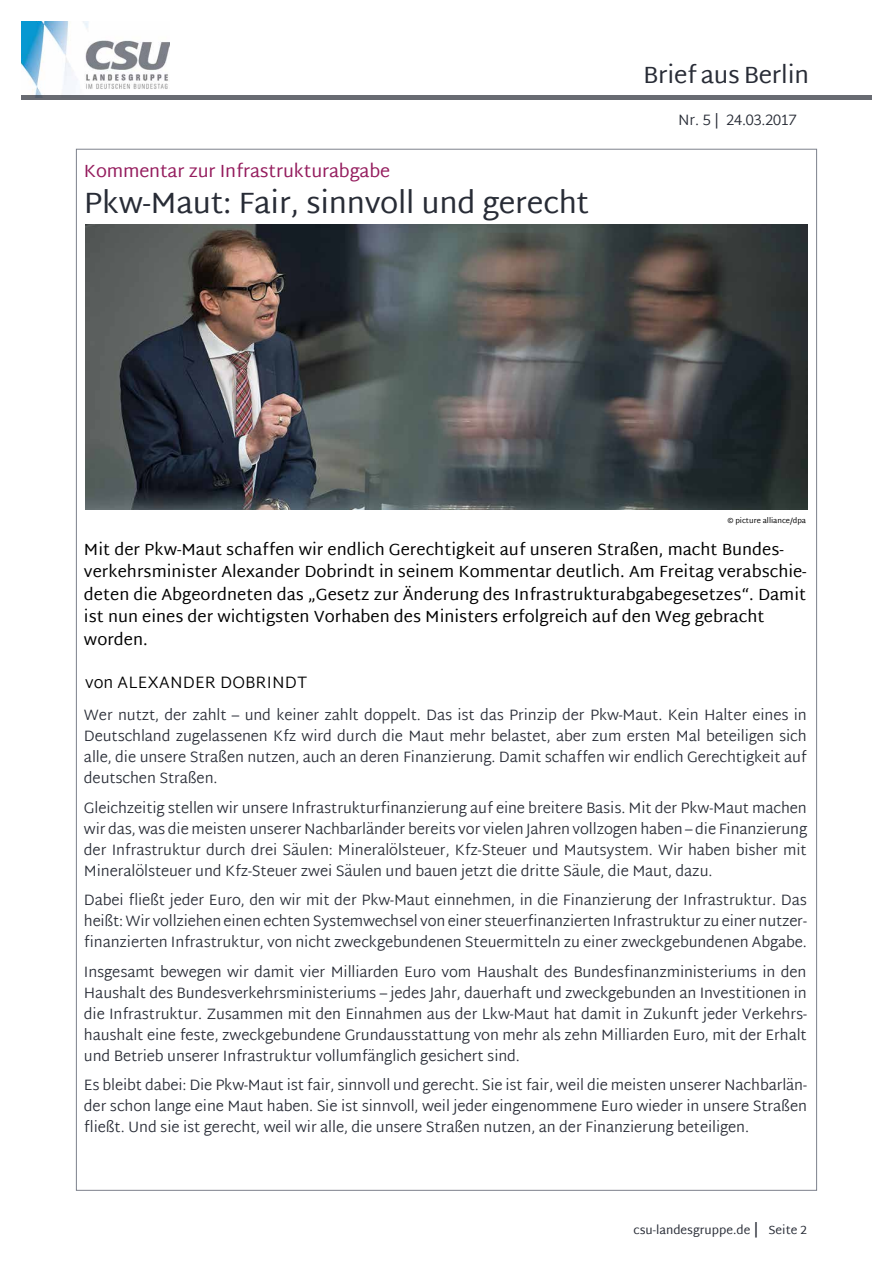
<style>
.page{position:relative;width:893px;height:1263px;background:#fff}
.page>*{position:absolute;margin:0;border:0;box-sizing:border-box;transform-origin:0 0}
._03_BaB_Ü_Fett_Artik{font:30px "Martel Sans";letter-spacing:-.01em;color:#282c36}
.t1{font:24px "Martel Sans";letter-spacing:-.01em;color:#282c36}
._03_BaB_Ü_Beere_Arti{font:18px "Martel Sans";letter-spacing:-.01em;color:#951d5e}
._03_BaB_Teaser{font:16.5px/22.5px "Martel Sans";color:#000}
._03_BaB_Teaser-2{font:300 16.5px "Martel Sans";letter-spacing:.01em;color:#000}
._04_BaB_Fließtext{font:300 15px/21px "Martel Sans";letter-spacing:-.01em;color:#282c36;text-align:justify}
._08_CSU-LG_de_Seiten{font:12px "Martel Sans";color:#282c36}
._13_BaB_Rechtevermer{font:7.5px "Martel Sans";color:#000}
.s1{font-size:15px}
</style>
<div class="page">
<img style="left:21px;top:21px;width:149px;height:75px">
<hr style="left:21px;top:96px;width:851px;height:4px;background:#686b72">
<img style="left:85px;top:225px;width:723px;height:284px">
<h2 class="t1" style="left:643px;top:61px;width:167px">Brief aus Berlin</h2>
<p class="_03_BaB_Ü_Beere_Arti" style="left:84px;top:160px;width:308px">Kommentar zur Infrastrukturabgabe</p>
<p class="_03_BaB_Ü_Fett_Artik" style="left:84px;top:185px;width:507px">Pkw-Maut: Fair, sinnvoll und gerecht</p>
<p class="_04_BaB_Fließtext" style="left:678px;top:110px;width:120px">Nr. 5 | 24.03.2017</p>
<p class="_13_BaB_Rechtevermer" style="left:727px;top:516px;width:80px">© picture alliance/dpa</p>
<p class="_03_BaB_Teaser" style="left:84px;top:538px;width:724px">Mit der Pkw-Maut schaffen wir endlich Gerechtigkeit auf unseren Straßen, macht Bundes&shy;verkehrsminister Alexander Dobrindt in seinem Kommentar deutlich. Am Freitag verabschie&shy;deten die Abgeordneten das „Gesetz zur Änderung des Infrastrukturabgabegesetzes“. Damit ist nun eines der wichtigsten Vorhaben des Ministers erfolgreich auf den Weg gebracht worden.</p>
<p class="_03_BaB_Teaser-2" style="left:85px;top:671px;width:224px">von ALEXANDER DOBRINDT</p>
<p class="_04_BaB_Fließtext" style="left:84px;top:705px;width:724px">Wer nutzt, der zahlt – und keiner zahlt doppelt. Das ist das Prinzip der Pkw-Maut. Kein Halter eines in Deutschland zugelassenen Kfz wird durch die Maut mehr belastet, aber zum ersten Mal beteiligen sich alle, die unsere Straßen nutzen, auch an deren Finanzierung. Damit schaffen wir endlich Gerechtigkeit auf deutschen Straßen.</p>
<p class="_04_BaB_Fließtext" style="left:84px;top:798px;width:725px">Gleichzeitig stellen wir unsere Infrastrukturfinanzierung auf eine breitere Basis. Mit der Pkw-Maut machen wir das, was die meisten unserer Nachbarländer bereits vor vielen Jahren vollzogen haben – die Finanzierung der Infrastruktur durch drei Säulen: Mineralölsteuer, Kfz-Steuer und Mautsystem. Wir haben bisher mit Mineralölsteuer und Kfz-Steuer zwei Säulen und bauen jetzt die dritte Säule, die Maut, dazu.</p>
<p class="_04_BaB_Fließtext" style="left:84px;top:890px;width:724px">Dabei fließt jeder Euro, den wir mit der Pkw-Maut einnehmen, in die Finanzierung der Infrastruktur. Das heißt: Wir vollziehen einen echten Systemwechsel von einer steuerfinanzierten Infrastruktur zu einer nutzer&shy;finanzierten Infrastruktur, von nicht zweckgebundenen Steuermitteln zu einer zweckgebundenen Abgabe.</p>
<p class="_04_BaB_Fließtext" style="left:84px;top:962px;width:724px">Insgesamt bewegen wir damit vier Milliarden Euro vom Haushalt des Bundesfinanzministeriums in den Haushalt des Bundesverkehrsministeriums – jedes Jahr, dauerhaft und zweckgebunden an Investitionen in die Infrastruktur. Zusammen mit den Einnahmen aus der Lkw-Maut hat damit in Zukunft jeder Verkehrs&shy;haushalt eine feste, zweckgebundene Grundausstattung von mehr als zehn Milliarden Euro, mit der Erhalt und Betrieb unserer Infrastruktur vollumfänglich gesichert sind.</p>
<p class="_04_BaB_Fließtext" style="left:84px;top:1076px;width:724px">Es bleibt dabei: Die Pkw-Maut ist fair, sinnvoll und gerecht. Sie ist fair, weil die meisten unserer Nachbarlän&shy;der schon lange eine Maut haben. Sie ist sinnvoll, weil jeder eingenommene Euro wieder in unsere Straßen fließt. Und sie ist gerecht, weil wir alle, die unsere Straßen nutzen, an der Finanzierung beteiligen.</p>
<p class="_08_CSU-LG_de_Seiten" style="left:633px;top:1223px;width:175px">csu-landesgruppe.de <span class="s1">|</span> Seite 2</p>
</div>
